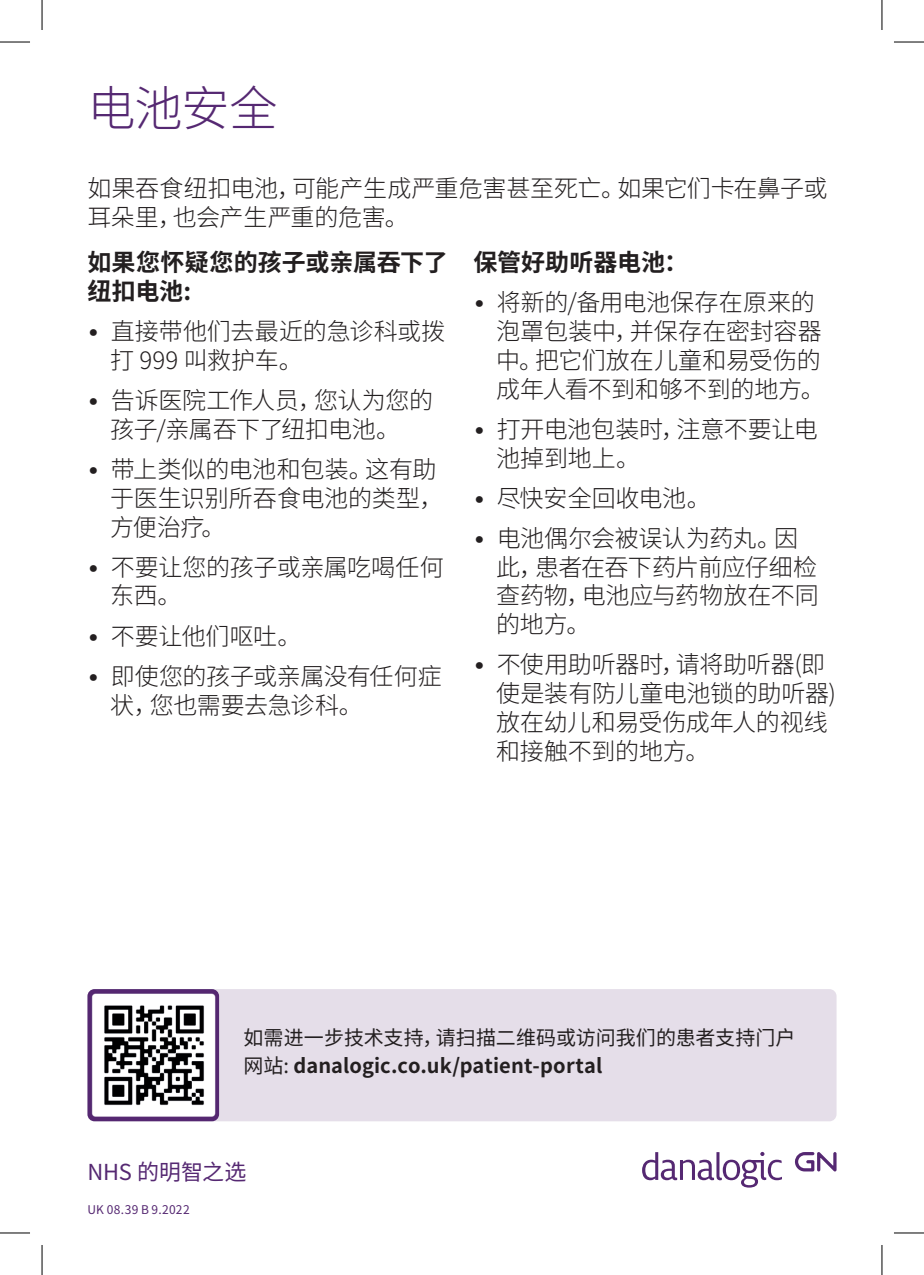
<style>
.page{position:relative;width:924px;height:1275px;background:#fff}
.page>*{position:absolute;margin:0;border:0;box-sizing:border-box;transform-origin:0 0}
.t1{font:300 48px "Noto Sans CJ Ksc";color:#552872}
.t2{font:300 24px/28.8px "Noto Sans CJ Ksc";letter-spacing:-.01em;color:#231f20}
.t3{font:700 24px/28.8px "Noto Sans CJ Ksc";color:#231f20}
.t4{font:22px "Noto Sans CJ Ksc";letter-spacing:-.005em;color:#552872}
.t5{font:20px/28px "Noto Sans CJ Ksc";color:#231f20}
.t6{font:12px "Noto Sans CJ Ksc";letter-spacing:.025em;color:#552872}
.s1{font-family:"Calibri"}
.s2{font-weight:700}
</style>
<div class="page">
<svg style="left:795px;top:1152px;width:41px;height:19px"></svg>
<svg style="left:642px;top:1151px;width:139px;height:36px"></svg>
<div style="left:87px;top:989px;width:749px;height:132px;background:#e5dee9;border-radius:7px"></div>
<img style="left:87px;top:989px;width:132px;height:132px">
<hr style="left:0;top:42px;width:30px;height:1px;background:#000">
<hr style="left:893px;top:42px;width:30px;height:1px;background:#000">
<hr style="left:0;top:1232px;width:30px;height:1px;background:#000">
<hr style="left:893px;top:1232px;width:30px;height:1px;background:#000">
<hr style="left:42px;top:0;width:1px;height:30px;background:#000">
<hr style="left:42px;top:1245px;width:1px;height:30px;background:#000">
<hr style="left:881px;top:0;width:1px;height:30px;background:#000">
<hr style="left:881px;top:1245px;width:1px;height:30px;background:#000">
<p class="t1" style="left:87px;top:81px;width:192px">电池安全</p>
<p class="t2" style="left:87px;top:174px;width:741px">如果吞食纽扣电池，可能产生成严重危害甚至死亡。如果它们卡在鼻子或耳朵里，也会产生严重的危害。</p>
<p class="t3" style="left:87px;top:248px;width:361px">如果您怀疑您的孩子或亲属吞下了纽扣电池:</p>
<p class="t2" style="left:110px;top:317px;width:336px;text-indent:-23px"><span class="s1">•</span> 直接带他们去最近的急诊科或拨打 999 叫救护车。</p>
<p class="t2" style="left:87px;top:386px;width:347px;text-align:center"><span class="s1">•</span> 告诉医院工作人员，您认为您的孩子/亲属吞下了纽扣电池。</p>
<p class="t2" style="left:110px;top:455px;width:335px;text-indent:-23px"><span class="s1">•</span> 带上类似的电池和包装。这有助于医生识别所吞食电池的类型，方便治疗。</p>
<p class="t2" style="left:110px;top:553px;width:335px;text-indent:-23px"><span class="s1">•</span> 不要让您的孩子或亲属吃喝任何东西。</p>
<p class="t2" style="left:87px;top:622px;width:215px"><span class="s1">•</span> 不要让他们呕吐。</p>
<p class="t2" style="left:110px;top:662px;width:333px;text-indent:-23px"><span class="s1">•</span> 即使您的孩子或亲属没有任何症状，您也需要去急诊科。</p>
<p class="t3" style="left:473px;top:248px;width:216px">保管好助听器电池：</p>
<p class="t2" style="left:496px;top:288px;width:330px;text-indent:-23px"><span class="s1">•</span> 将新的/备用电池保存在原来的泡罩包装中，并保存在密封容器中。把它们放在儿童和易受伤的成年人看不到和够不到的地方。</p>
<p class="t2" style="left:496px;top:415px;width:323px;text-indent:-23px"><span class="s1">•</span> 打开电池包装时，注意不要让电池掉到地上。</p>
<p class="t2" style="left:473px;top:484px;width:239px"><span class="s1">•</span> 尽快安全回收电池。</p>
<p class="t2" style="left:496px;top:524px;width:324px;text-indent:-23px"><span class="s1">•</span> 电池偶尔会被误认为药丸。因此，患者在吞下药片前应仔细检查药物，电池应与药物放在不同的地方。</p>
<p class="t2" style="left:496px;top:651px;width:341px;text-indent:-23px"><span class="s1">•</span> 不使用助听器时，请将助听器(即使是装有防儿童电池锁的助听器)放在幼儿和易受伤成年人的视线和接触不到的地方。</p>
<p class="t5" style="left:243px;top:1024px;width:553px">如需进一步技术支持，请扫描二维码或访问我们的患者支持门户网站: <span class="s2">danalogic.co.uk/patient-portal</span></p>
<p class="t4" style="left:87px;top:1159px;width:160px">NHS 的明智之选</p>
<p class="t6" style="left:87px;top:1203px;width:104px">UK 08.39 B 9.2022</p>
</div>
